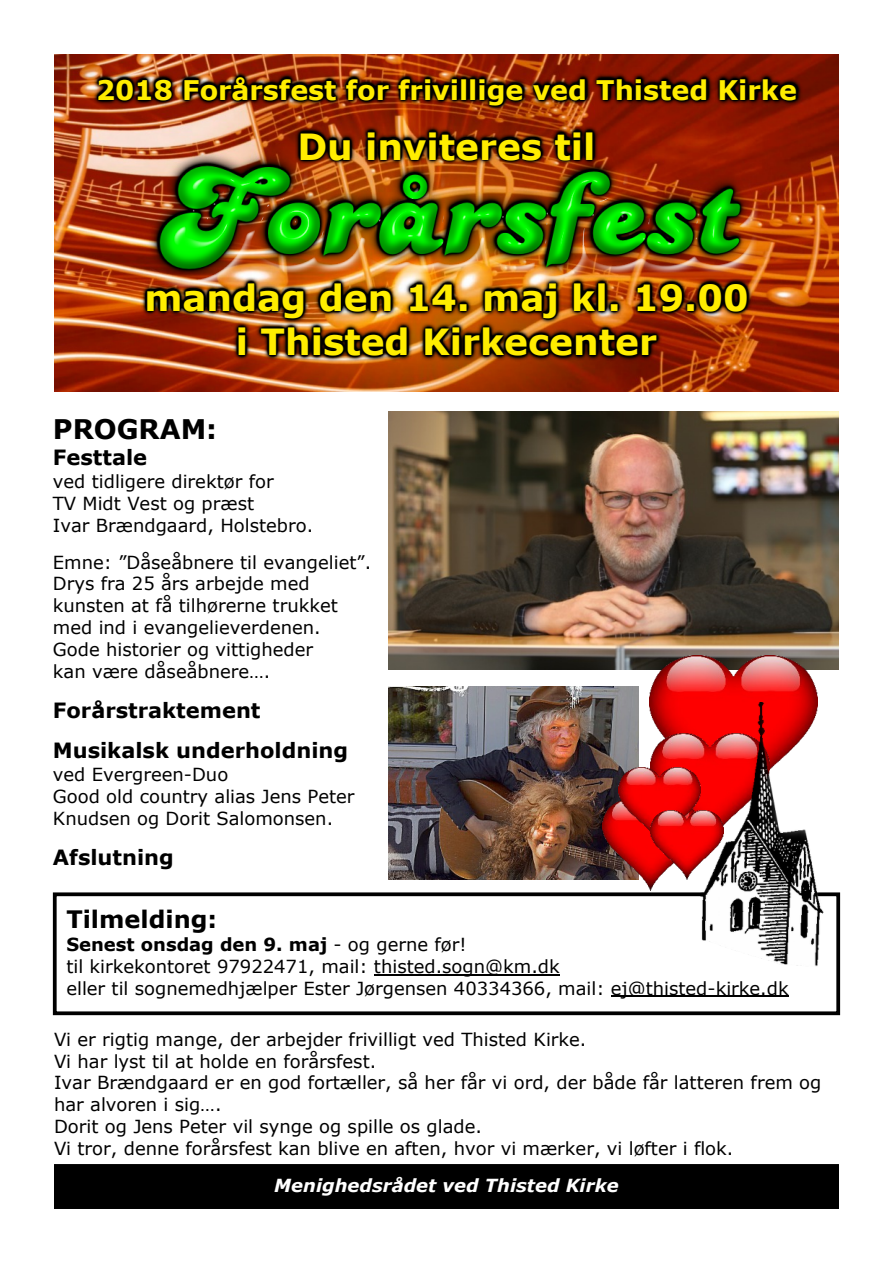
<style>
.page{position:relative;width:893px;height:1263px;background:#fff}
.page>*{position:absolute;margin:0;border:0;box-sizing:border-box;transform-origin:0 0}
.t1{font:700 36px/43.8px "Verdana";color:#ffed00;text-align:center}
.t2{font:700 27px "Verdana";color:#ffed00}
.t3{font:700 27px "Verdana";color:#000}
.t4{font:700 24px "Verdana";color:#000}
.t5{font:700 21px/40.5px "Verdana";color:#000}
.t6{font:18px/21.9px "Verdana";color:#000}
.t7{font:italic 700 18px "Verdana";color:#fff}
.s1{font-weight:700}
</style>
<div class="page">
<div style="left:54px;top:1164px;width:785px;height:45px;background:#000;border:2px solid #000"></div>
<img style="left:54px;top:54px;width:785px;height:337px">
<div style="left:53px;top:892px;width:787px;height:123px;background:#fff;border:4px solid #000"></div>
<hr style="left:374px;top:974px;width:186px;height:1px;background:#000">
<hr style="left:611px;top:996px;width:178px;height:1px;background:#000">
<img style="left:89px;top:66px;width:726px;height:46px">
<img style="left:54px;top:117px;width:785px;height:151px">
<img style="left:389px;top:411px;width:450px;height:259px">
<img style="left:389px;top:687px;width:250px;height:192px">
<img style="left:54px;top:268px;width:785px;height:102px">
<img style="left:136px;top:105px;width:675px;height:212px">
<img style="left:650px;top:656px;width:168px;height:77px">
<img style="left:650px;top:733px;width:51px;height:34px">
<img style="left:602px;top:799px;width:86px;height:91px">
<img style="left:618px;top:767px;width:83px;height:78px">
<img style="left:650px;top:810px;width:51px;height:69px">
<img style="left:701px;top:702px;width:129px;height:264px">
<h2 class="t2" style="left:96px;top:79px;width:702px">2018 Forårsfest for frivillige ved Thisted Kirke</h2>
<h1 class="t1" style="left:297px;top:128px;width:300px">Du inviteres til</h1>
<h1 class="t1" style="left:144px;top:279px;width:606px">mandag den 14. maj kl. 19.00 i Thisted Kirkecenter</h1>
<h2 class="t3" style="left:53px;top:418px;width:166px">PROGRAM:</h2>
<p class="t5" style="left:53px;top:439px;width:96px">Festtale</p>
<p class="t6" style="left:53px;top:472px;width:262px">ved tidligere direktør for<br>TV Midt Vest og præst<br>Ivar Brændgaard, Holstebro.</p>
<p class="t6" style="left:53px;top:552px;width:320px">Emne: ”Dåseåbnere til evangeliet”.<br>Drys fra 25 års arbejde med kunsten at få tilhørerne trukket med ind i evangelieverdenen.<br>Gode historier og vittigheder<br>kan være dåseåbnere….</p>
<p class="t5" style="left:53px;top:692px;width:297px">Forårstraktement<br>Musikalsk underholdning</p>
<p class="t6" style="left:53px;top:765px;width:303px">ved Evergreen-Duo<br>Good old country alias Jens Peter<br>Knudsen og Dorit Salomonsen.</p>
<p class="t5" style="left:53px;top:838px;width:123px">Afslutning</p>
<h3 class="t4" style="left:66px;top:909px;width:152px">Tilmelding:</h3>
<p class="t6" style="left:66px;top:935px;width:724px"><span class="s1">Senest onsdag den 9. maj</span> - og gerne før!<br>til kirkekontoret 97922471, mail: thisted.sogn@km.dk<br>eller til sognemedhjælper Ester Jørgensen 40334366, mail: ej@thisted-kirke.dk</p>
<p class="t6" style="left:54px;top:1030px;width:769px">Vi er rigtig mange, der arbejder frivilligt ved Thisted Kirke.<br>Vi har lyst til at holde en forårsfest.<br>Ivar Brændgaard er en god fortæller, så her får vi ord, der både får latteren frem og har alvoren i sig….<br>Dorit og Jens Peter vil synge og spille os glade.<br>Vi tror, denne forårsfest kan blive en aften, hvor vi mærker, vi løfter i flok.</p>
<p class="t7" style="left:274px;top:1178px;width:346px">Menighedsrådet ved Thisted Kirke</p>
</div>
